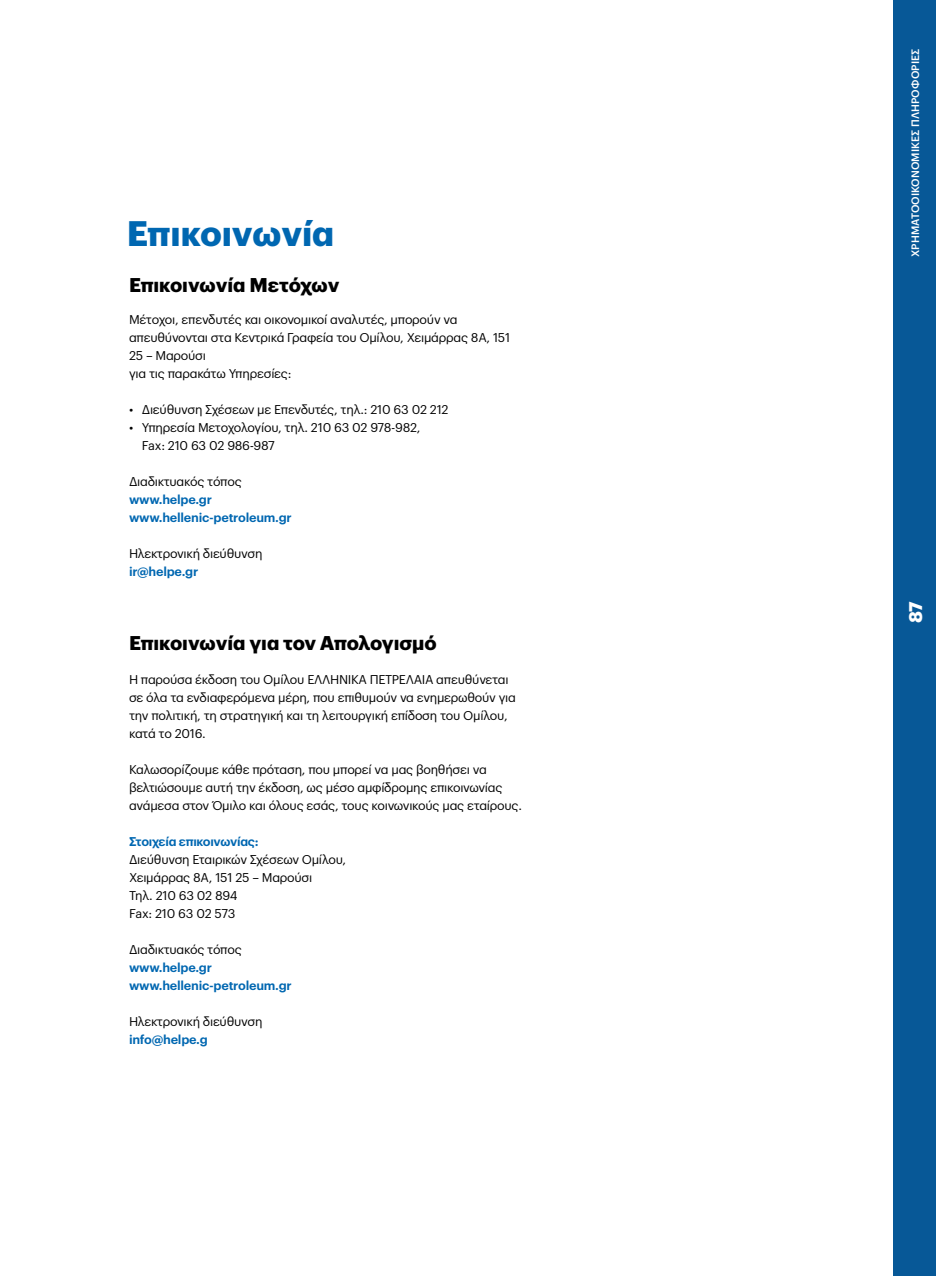
<style>
.page{position:relative;width:936px;height:1276px;background:#fff}
.page>*{position:absolute;margin:0;border:0;box-sizing:border-box;transform-origin:0 0}
.t1{font:700 34.65px "Graphik LCG";color:#0067b1}
.t2{font:700 19.5px "Graphik LCG";color:#000}
.t3{font:700 18px "Graphik LCG";color:#fff}
.t4{font:12.45px/18px "Graphik LCG";letter-spacing:-.02em;color:#000}
.t5{font:600 12.45px/18px "Graphik LCG";letter-spacing:-.02em;color:#0067b1}
.t6{font:500 10.5px "Graphik LCG";letter-spacing:.005em;color:#fff}
</style>
<div class="page">
<div style="left:893px;top:0;width:42px;height:1276px;background:#075897"></div>
<h1 class="t1" style="left:127px;top:207px;width:209px">Επικοινωνία</h1>
<h2 class="t2" style="left:129px;top:270px;width:212px">Επικοινωνία Μετόχων</h2>
<p class="t4" style="left:129px;top:309px;width:383px">Μέτοχοι, επενδυτές και οικονομικοί αναλυτές, μπορούν να απευθύνονται στα Κεντρικά Γραφεία του Ομίλου, Χειμάρρας 8Α, 151<br>25 – Μαρούσι<br>για τις παρακάτω Υπηρεσίες:</p>
<p class="t4" style="left:129px;top:399px;width:321px">• Διεύθυνση Σχέσεων με Επενδυτές, τηλ.: 210 63 02 212</p>
<p class="t4" style="left:142px;top:417px;width:280px;text-indent:-13px">• Υπηρεσία Μετοχολογίου, τηλ. 210 63 02 978-982,<br>Fax: 210 63 02 986-987</p>
<p class="t4" style="left:129px;top:471px;width:114px">Διαδικτυακός τόπος</p>
<p class="t5" style="left:129px;top:489px;width:164px">www.helpe.gr www.hellenic-petroleum.gr</p>
<p class="t4" style="left:129px;top:543px;width:135px">Ηλεκτρονική διεύθυνση</p>
<p class="t5" style="left:129px;top:561px;width:71px">ir@helpe.gr</p>
<h2 class="t2" style="left:129px;top:627px;width:309px">Επικοινωνία για τον Απολογισμό</h2>
<p class="t4" style="left:129px;top:669px;width:388px">Η παρούσα έκδοση του Ομίλου ΕΛΛΗΝΙΚΑ ΠΕΤΡΕΛΑΙΑ απευθύνεται σε όλα τα ενδιαφερόμενα μέρη, που επιθυμούν να ενημερωθούν για την πολιτική, τη στρατηγική και τη λειτουργική επίδοση του Ομίλου, κατά το 2016.</p>
<p class="t4" style="left:129px;top:759px;width:394px">Καλωσορίζουμε κάθε πρόταση, που μπορεί να μας βοηθήσει να βελτιώσουμε αυτή την έκδοση, ως μέσο αμφίδρομης επικοινωνίας ανάμεσα στον Όμιλο και όλους εσάς, τους κοινωνικούς μας εταίρους.</p>
<p class="t5" style="left:129px;top:831px;width:131px">Στοιχεία επικοινωνίας:</p>
<p class="t4" style="left:129px;top:849px;width:219px">Διεύθυνση Εταιρικών Σχέσεων Ομίλου,<br>Χειμάρρας 8Α, 151 25 – Μαρούσι<br>Τηλ. 210 63 02 894<br>Fax: 210 63 02 573</p>
<p class="t4" style="left:129px;top:939px;width:114px">Διαδικτυακός τόπος</p>
<p class="t5" style="left:129px;top:957px;width:164px">www.helpe.gr www.hellenic-petroleum.gr</p>
<p class="t4" style="left:129px;top:1011px;width:135px">Ηλεκτρονική διεύθυνση</p>
<p class="t5" style="left:129px;top:1029px;width:80px">info@helpe.g</p>
<p class="t6" style="left:907px;top:257px;width:209px;rotate:-90deg">ΧΡΗΜΑΤΟΟΙΚΟΝΟΜΙ ΚΕΣ ΠΛΗΡΟΦΟΡΙΕΣ</p>
<h3 class="t3" style="left:901px;top:623px;width:24px;rotate:-90deg">87</h3>
</div>
